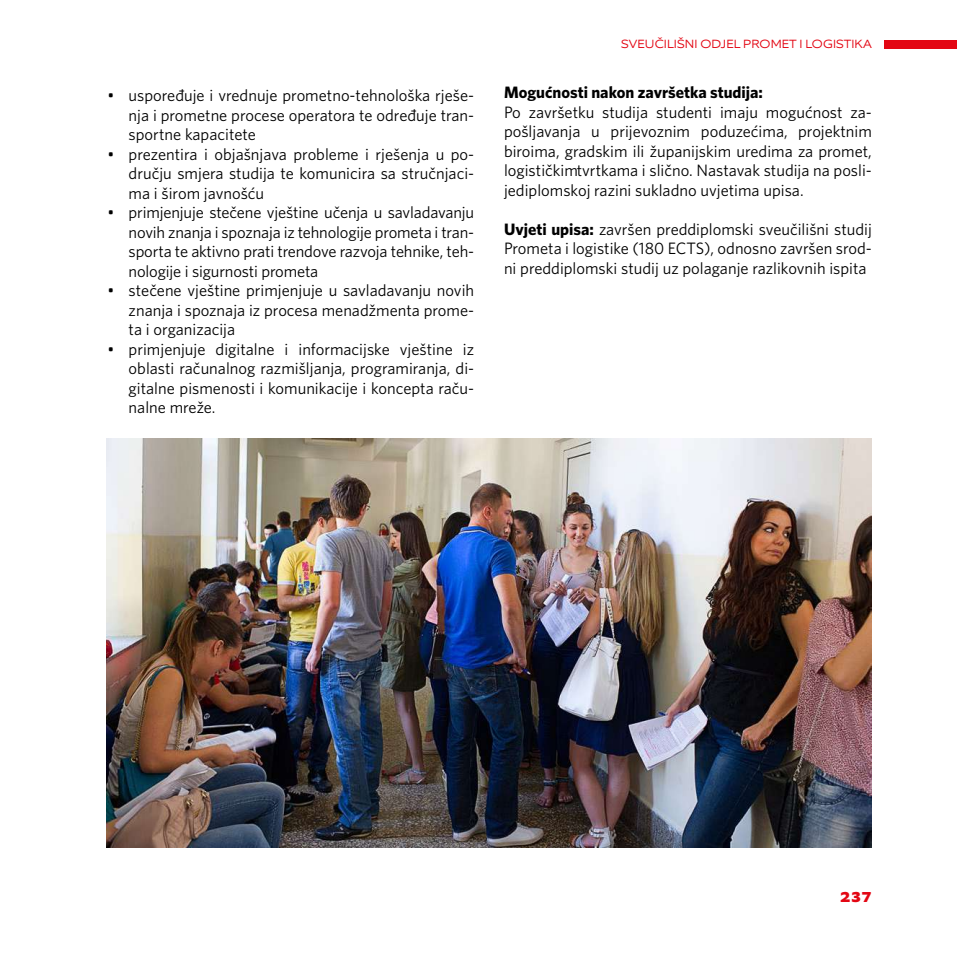
<style>
.page{position:relative;width:957px;height:957px;background:#fff}
.page>*{position:absolute;margin:0;border:0;box-sizing:border-box;transform-origin:0 0}
.t1{font:16.5px/19.5px "Whitney";color:#000;text-align:justify}
.t2{font:700 16.5px "Whitney";color:#000}
.t3{font:800 15px "Equip Extended";color:#e30613}
.t4{font:300 12px "Equip Extended";letter-spacing:.01em;color:#e30613}
.s1{font-weight:700}
</style>
<div class="page">
<div style="left:884px;top:40px;width:73px;height:8px;background:#e30613"></div>
<img style="left:106px;top:438px;width:766px;height:409px">
<p class="t1" style="left:129px;top:85px;width:347px;text-indent:-21px">• uspoređuje i vrednuje prometno-tehnološka rješe&shy;nja i prometne procese operatora te određuje tran&shy;sportne kapacitete</p>
<p class="t1" style="left:129px;top:144px;width:347px;text-indent:-21px">• prezentira i objašnjava probleme i rješenja u po&shy;dručju smjera studija te komunicira sa stručnjaci&shy;ma i širom javnošću</p>
<p class="t1" style="left:129px;top:202px;width:347px;text-indent:-21px">• primjenjuje stečene vještine učenja u savladavanju novih znanja i spoznaja iz tehnologije prometa i tran&shy;sporta te aktivno prati trendove razvoja tehnike, teh&shy;nologije i sigurnosti prometa</p>
<p class="t1" style="left:129px;top:280px;width:347px;text-indent:-21px">• stečene vještine primjenjuje u savladavanju novih znanja i spoznaja iz procesa menadžmenta prome&shy;ta i organizacija</p>
<p class="t1" style="left:129px;top:339px;width:347px;text-indent:-21px">• primjenjuje digitalne i informacijske vještine iz oblasti računalnog razmišljanja, programiranja, di&shy;gitalne pismenosti i komunikacije i koncepta raču&shy;nalne mreže.</p>
<p class="t4" style="left:621px;top:36px;width:252px">SVEUČILIŠNI ODJEL PROMET I LOGISTIKA</p>
<p class="t2" style="left:504px;top:81px;width:260px">Mogućnosti nakon završetka studija:</p>
<p class="t1" style="left:504px;top:102px;width:369px">Po završetku studija studenti imaju mogućnost za&shy;pošljavanja u prijevoznim poduzećima, projektnim biroima, gradskim ili županijskim uredima za promet, logističkim tvrtkama i slično. Nastavak studija na posli&shy;jediplomskoj razini sukladno uvjetima upisa.</p>
<p class="t1" style="left:504px;top:219px;width:369px"><span class="s1">Uvjeti upisa:</span> završen preddiplomski sveučilišni studij Prometa i logistike (180 ECTS), odnosno završen srod&shy;ni preddiplomski studij uz polaganje razlikovnih ispita</p>
<p class="t3" style="left:840px;top:887px;width:33px">237</p>
</div>
